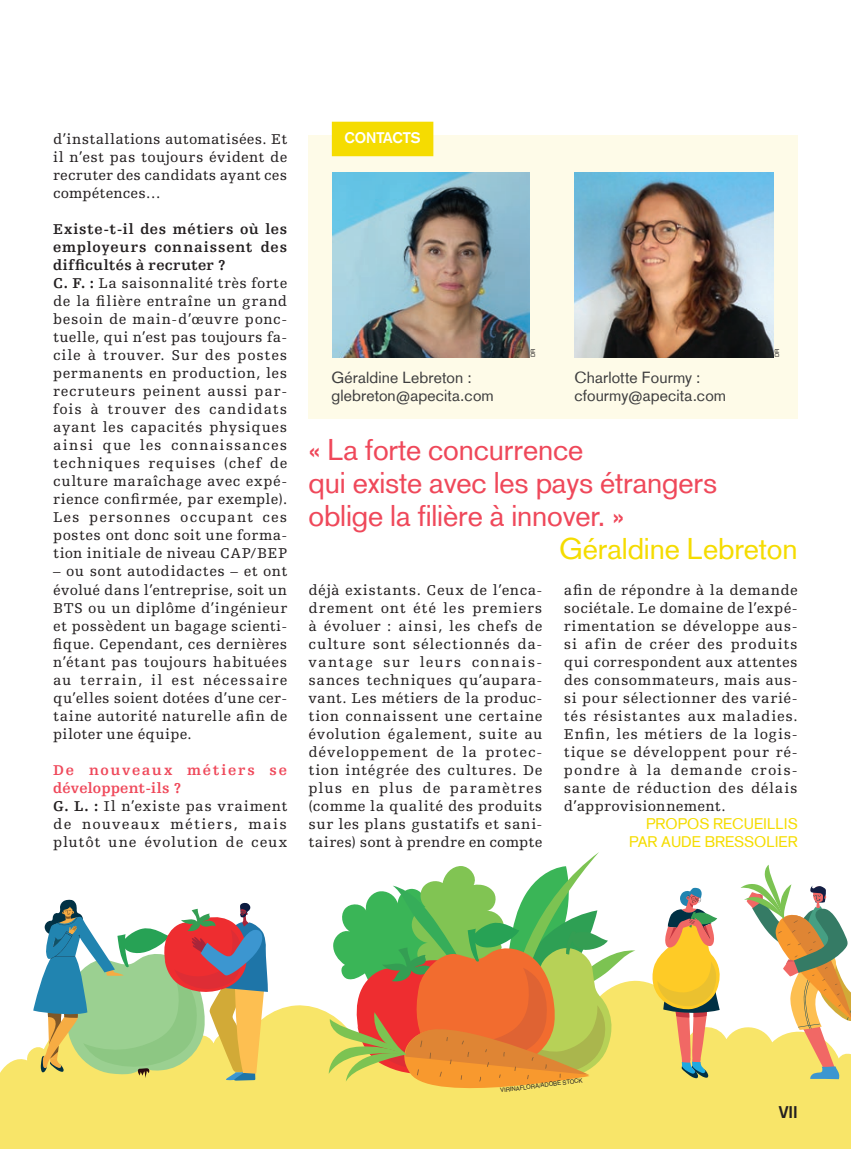
<style>
.page{position:relative;width:851px;height:1149px;background:#fff}
.page>*{position:absolute;margin:0;border:0;box-sizing:border-box;transform-origin:0 0}
.t1{font:29.25px/33px "Basic Commercial LT Com";letter-spacing:-.005em;color:#ef485a}
.t2{font:29.25px "Basic Commercial LT Com";letter-spacing:-.005em;color:#f5dc01}
.t3{font:700 16.5px "Basic Commercial LT Com";color:#231f20}
.t4{font:15.75px/18px "Basic Commercial LT Com";letter-spacing:.005em;color:#3e3e3f}
.t5{font:15px/18px "Egyptienne FLT Std";letter-spacing:.04em;color:#231f20;text-align:justify}
.t6{font:15px/18px "Egyptienne FLT Std";letter-spacing:.06em;color:#231f20}
.t7{font:15px/18px "Basic Commercial LT Com";color:#f5dc01;text-align:right}
.t8{font:700 15px "Basic Commercial LT Com";letter-spacing:-.005em;color:#fff}
.t9{font:6px "Helvetica LT Std";color:#231f20}
.s1{font-weight:700}
.s2{font-weight:700;color:#ef485a}
</style>
<div class="page">
<div style="left:0;top:1100px;width:850px;height:48px;background:#f8e569"></div>
<div style="left:308px;top:135px;width:489px;height:283px;background:#fefbe8"></div>
<div style="left:332px;top:122px;width:101px;height:34px;background:#f5dc01"></div>
<svg style="left:0;top:980px;width:850px;height:120px;fill:#f8e569"></svg>
<svg style="left:33px;top:899px;width:235px;height:181px"></svg>
<svg style="left:652px;top:887px;width:72px;height:190px"></svg>
<svg style="left:702px;top:926px;width:8px;height:12px"></svg>
<svg style="left:740px;top:865px;width:110px;height:213px"></svg>
<svg style="left:329px;top:852px;width:306px;height:248px"></svg>
<img style="left:332px;top:172px;width:197px;height:185px">
<img style="left:574px;top:172px;width:199px;height:185px">
<p class="t5" style="left:53px;top:130px;width:235px">d’installations automatisées. Et il n’est pas toujours évident de recruter des candidats ayant ces compétences…</p>
<p class="t5" style="left:53px;top:220px;width:235px;text-align:left"><span class="s1">Existe-t-il des métiers où les employeurs connaissent des difficultés à recruter ?<br>C. F. :</span> La saisonnalité très forte de la filière entraîne un grand besoin de main-d’œuvre ponc&shy;tuelle, qui n’est pas toujours fa&shy;cile à trouver. Sur des postes permanents en production, les recruteurs peinent aussi par&shy;fois à trouver des candidats ayant les capacités physiques ainsi que les connaissances techniques requises (chef de culture maraîchage avec expé&shy;rience confirmée, par exemple).<br>Les personnes occupant ces postes ont donc soit une forma&shy;tion initiale de niveau CAP/BEP</p>
<p class="t5" style="left:53px;top:562px;width:235px">– ou sont autodidactes – et ont évolué dans l’entreprise, soit un BTS ou un diplôme d’ingénieur et possèdent un bagage scienti&shy;fique. Cependant, ces dernières n’étant pas toujours habituées au terrain, il est nécessaire qu’elles soient dotées d’une cer&shy;taine autorité naturelle afin de piloter une équipe.</p>
<p class="t6" style="left:53px;top:760px;width:235px"><span class="s2">De nouveaux métiers se développent-ils ?<br></span><span class="s1">G. L. :</span> Il n’existe pas vraiment de nouveaux métiers, mais plutôt une évolution de ceux</p>
<p class="t8" style="left:344px;top:129px;width:77px">CONTACTS</p>
<p class="t9" style="left:529px;top:357px;width:10px;rotate:-90deg">DR</p>
<p class="t9" style="left:773px;top:357px;width:10px;rotate:-90deg">DR</p>
<p class="t4" style="left:331px;top:368px;width:164px">Géraldine Lebreton : glebreton@apecita.com</p>
<p class="t4" style="left:574px;top:368px;width:153px">Charlotte Fourmy : cfourmy@apecita.com</p>
<h1 class="t1" style="left:308px;top:433px;width:410px">« La forte concurrence<br>qui existe avec les pays étrangers oblige la filière à innover. »</h1>
<h1 class="t2" style="left:559px;top:531px;width:240px">Géraldine Lebreton</h1>
<p class="t5" style="left:308px;top:580px;width:235px">déjà existants. Ceux de l’enca&shy;drement ont été les premiers à évoluer : ainsi, les chefs de culture sont sélectionnés da&shy;vantage sur leurs connais&shy;sances techniques qu’aupara&shy;vant. Les métiers de la produc&shy;tion connaissent une certaine évolution également, suite au développement de la protec&shy;tion intégrée des cultures. De plus en plus de paramètres (comme la qualité des produits sur les plans gustatifs et sani&shy;taires) sont à prendre en compte</p>
<p class="t5" style="left:563px;top:580px;width:235px">afin de répondre à la demande sociétale. Le domaine de l’expé&shy;rimentation se développe aus&shy;si afin de créer des produits qui correspondent aux attentes des consommateurs, mais aus&shy;si pour sélectionner des varié&shy;tés résistantes aux maladies.<br>Enfin, les métiers de la logis&shy;tique se développent pour ré&shy;pondre à la demande crois&shy;sante de réduction des délais d’approvisionnement.</p>
<p class="t7" style="left:629px;top:814px;width:170px">PROPOS RECUEILLIS<br>PAR AUDE BRESSOLIER</p>
<p class="t9" style="left:499px;top:1086px;width:84px;rotate:-7deg">VIRINAFLORA/ADOBE STOCK</p>
<p class="t3" style="left:778px;top:1102px;width:20px">VII</p>
</div>
